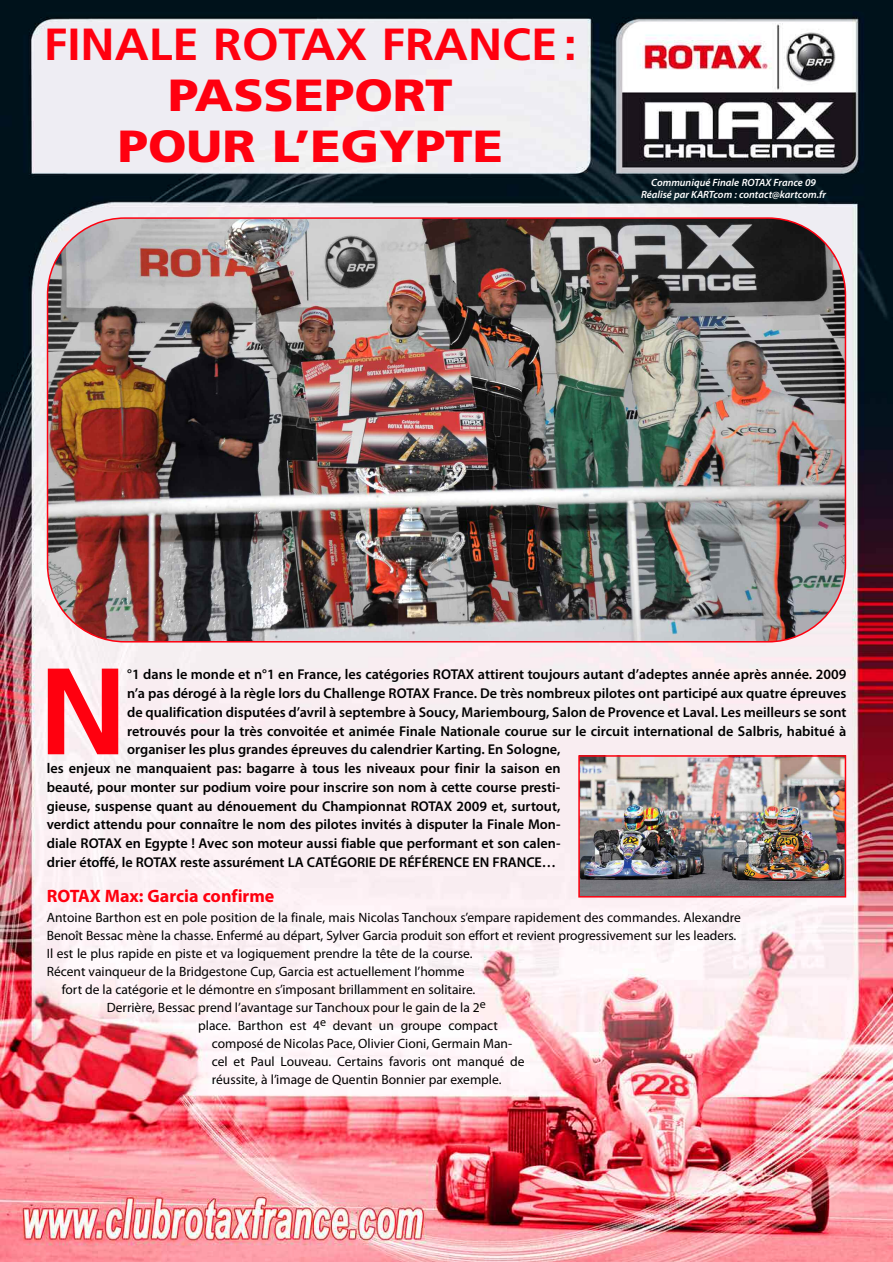
<style>
.page{position:relative;width:893px;height:1262px;background:#fff}
.page>*{position:absolute;margin:0;border:0;box-sizing:border-box;transform-origin:0 0}
.t1{font:700 122.7px "Frutiger";color:#ff000f}
.t2{font:900 45px/51px "Frutiger";color:#ff000f;text-align:center;scale:1.1 1}
.t3{font:700 45px "Frutiger";color:#ff000f;scale:1.05 1}
.t4{font:700 18px "Myriad Pro";color:#ff000f}
.t5{font:600 14.25px "Myriad Pro";color:#000}
.t6{font:13.5px "Myriad Pro";color:#000}
.t7{font:italic 600 10.5px/12.6px "Myriad Pro";color:#fff;text-align:center}
</style>
<div class="page">
<img style="left:0;top:0;width:892px;height:1262px">
<img style="left:47px;top:217px;width:799px;height:426px">
<img style="left:581px;top:758px;width:262px;height:137px">
<div style="left:578px;top:755px;width:268px;height:143px;border:2px solid #ff000f"></div>
<h2 class="t3" style="left:44px;top:26px;width:509px">FINALE ROTAX FRANCE :</h2>
<h2 class="t2" style="left:118px;top:73px;width:352px">PASSEPORT<br>POUR L’EGYPTE</h2>
<p class="t7" style="left:641px;top:177px;width:187px">Communiqué Finale ROTAX France 09<br>Réalisé par KARTcom : contact@kartcom.fr</p>
<h1 class="t1" style="left:39px;top:662px;width:90px">N</h1>
<p class="t5" style="left:127px;top:669px;width:721px">°1 dans le monde et n°1 en France, les catégories ROTAX attirent toujours autant d’adeptes année après année. 2009</p>
<p class="t5" style="left:127px;top:688px;width:721px">n’a pas dérogé à la règle lors du Challenge ROTAX France. De très nombreux pilotes ont participé aux quatre épreuves</p>
<p class="t5" style="left:127px;top:707px;width:721px">de qualification disputées d’avril à septembre à Soucy, Mariembourg, Salon de Provence et Laval. Les meilleurs se sont</p>
<p class="t5" style="left:127px;top:725px;width:721px">retrouvés pour la très convoitée et animée Finale Nationale courue sur le circuit international de Salbris, habitué à</p>
<p class="t5" style="left:127px;top:744px;width:435px">organiser les plus grandes épreuves du calendrier Karting. En Sologne,</p>
<p class="t5" style="left:47px;top:763px;width:515px">les enjeux ne manquaient pas: bagarre à tous les niveaux pour finir la saison en</p>
<p class="t5" style="left:47px;top:782px;width:515px">beauté, pour monter sur podium voire pour inscrire son nom à cette course presti-</p>
<p class="t5" style="left:47px;top:800px;width:515px">gieuse, suspense quant au dénouement du Championnat ROTAX 2009 et, surtout,</p>
<p class="t5" style="left:47px;top:819px;width:515px">verdict attendu pour connaître le nom des pilotes invités à disputer la Finale Mon-</p>
<p class="t5" style="left:47px;top:838px;width:515px">diale ROTAX en Egypte ! Avec son moteur aussi fiable que performant et son calen-</p>
<p class="t5" style="left:47px;top:857px;width:511px">drier étoffé, le ROTAX reste assurément LA CATÉGORIE DE RÉFÉRENCE EN FRANCE…</p>
<p class="t4" style="left:47px;top:889px;width:229px">ROTAX Max: Garcia confirme</p>
<p class="t6" style="left:47px;top:912px;width:696px">Antoine Barthon est en pole position de la finale, mais Nicolas Tanchoux s’empare rapidement des commandes. Alexandre</p>
<p class="t6" style="left:47px;top:930px;width:691px">Benoît Bessac mène la chasse. Enfermé au départ, Sylver Garcia produit son effort et revient progressivement sur les leaders.</p>
<p class="t6" style="left:47px;top:948px;width:427px">Il est le plus rapide en piste et va logiquement prendre la tête de la course.</p>
<p class="t6" style="left:47px;top:966px;width:419px">Récent vainqueur de la Bridgestone Cup, Garcia est actuellement l’homme</p>
<p class="t6" style="left:62px;top:984px;width:415px">fort de la catégorie et le démontre en s’imposant brillamment en solitaire.</p>
<p class="t6" style="left:107px;top:1002px;width:380px">Derrière, Bessac prend l’avantage sur Tanchoux pour le gain de la 2<sup>e</sup></p>
<p class="t6" style="left:198px;top:1020px;width:301px">place. Barthon est 4<sup>e</sup> devant un groupe compact</p>
<p class="t6" style="left:212px;top:1038px;width:302px">composé de Nicolas Pace, Olivier Cioni, Germain Man-</p>
<p class="t6" style="left:212px;top:1056px;width:314px">cel et Paul Louveau. Certains favoris ont manqué de</p>
<p class="t6" style="left:212px;top:1074px;width:291px">réussite, à l’image de Quentin Bonnier par exemple.</p>
</div>
